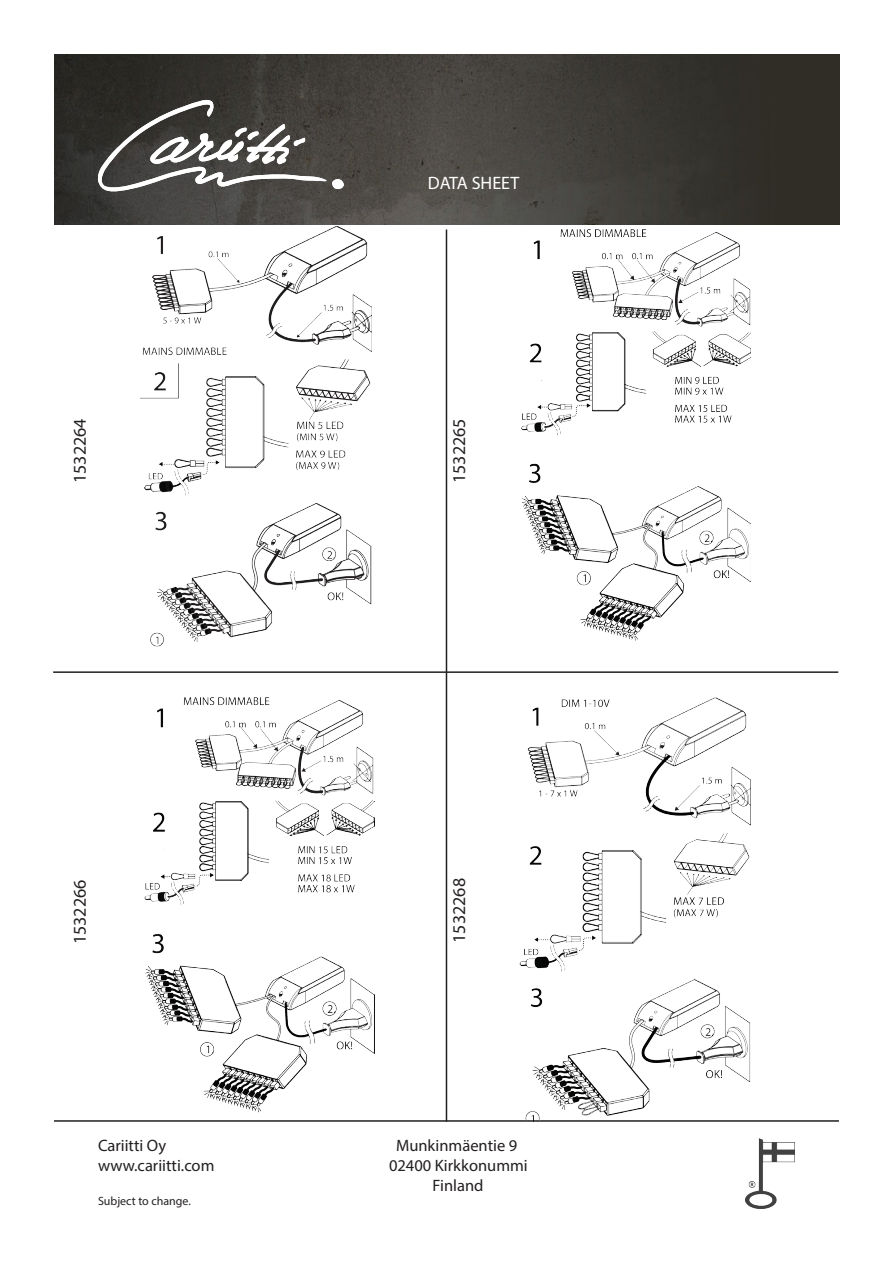
<style>
.page{position:relative;width:893px;height:1263px;background:#fff}
.page>*{position:absolute;margin:0;border:0;box-sizing:border-box;transform-origin:0 0}
.t1{font:18px "Myriad Pro";color:#231f20}
.t2{font:18px "Myriad Pro";color:#fff}
.t3{font:16.5px/19.8px "Myriad Pro";color:#231f20;text-align:center}
.t4{font:12px "Myriad Pro";color:#231f20}
</style>
<div class="page">
<img style="left:54px;top:54px;width:785px;height:170px">
<svg style="left:98px;top:100px;width:246px;height:91px;background:#615f5c"></svg>
<hr style="left:53px;top:671px;width:785px;height:2px;background:#231f20">
<hr style="left:446px;top:230px;width:1px;height:892px;background:#231f20">
<img style="left:140px;top:224px;width:232px;height:423px">
<img style="left:517px;top:224px;width:233px;height:417px">
<img style="left:144px;top:697px;width:230px;height:416px">
<hr style="left:54px;top:1120px;width:785px;height:2px;background:#231f20">
<img style="left:517px;top:697px;width:233px;height:424px">
<img style="left:746px;top:1139px;width:49px;height:70px">
<p class="t2" style="left:428px;top:172px;width:93px">DATA SHEET</p>
<p class="t1" style="left:69px;top:483px;width:66px;rotate:-90deg">1532264</p>
<p class="t1" style="left:448px;top:483px;width:66px;rotate:-90deg">1532265</p>
<p class="t1" style="left:69px;top:944px;width:66px;rotate:-90deg">1532266</p>
<p class="t1" style="left:448px;top:943px;width:66px;rotate:-90deg">1532268</p>
<p class="t3" style="left:98px;top:1135px;width:70px">Cariitti Oy</p>
<p class="t3" style="left:396px;top:1135px;width:123px">Munkinmäentie 9</p>
<p class="t3" style="left:98px;top:1155px;width:118px">www.cariitti.com</p>
<p class="t3" style="left:389px;top:1155px;width:140px">02400 Kirkkonummi<br>Finland</p>
<p class="t4" style="left:98px;top:1194px;width:94px">Subject to change.</p>
</div>
